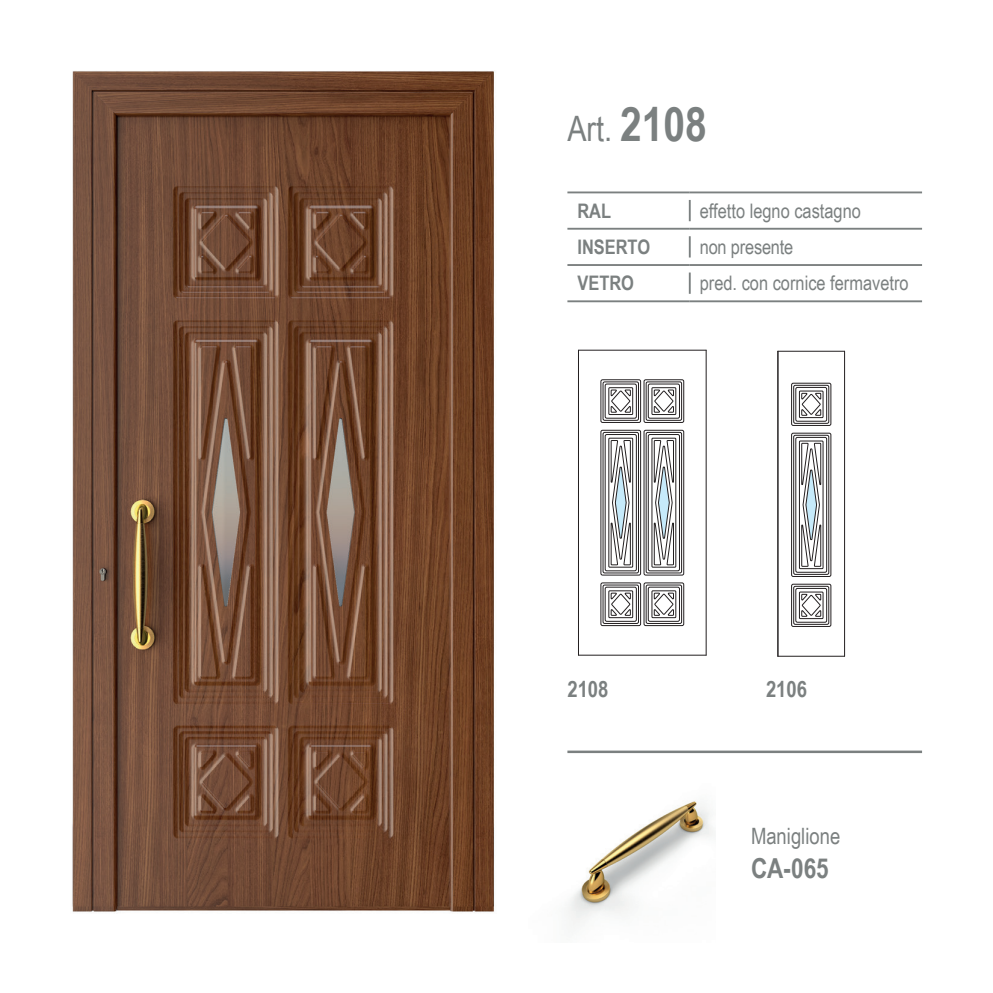
<style>
.page{position:relative;width:993px;height:993px;background:#fff}
.page>*{position:absolute;margin:0;border:0;box-sizing:border-box;transform-origin:0 0}
.t1{font:35px "Arial Narrow";color:#7b8080}
.t2{font:700 27.5px "Arial Narrow";color:#7b8080}
.t3{font:22.5px "Arial Narrow";color:#7b8080}
.t4{font:700 22.5px "Arial Narrow";color:#7b8080}
.t5{font:20px "Arial Narrow";color:#7b8080}
.t6{font:700 20px "Arial Narrow";color:#7b8080}
.s1{font-weight:700;font-size:47.5px}
</style>
<div class="page">
<hr style="left:688px;top:200px;width:2px;height:21px;background:#7b8080">
<hr style="left:567px;top:228px;width:122px;height:1px;background:#7b8080">
<hr style="left:689px;top:228px;width:232px;height:1px;background:#7b8080">
<hr style="left:688px;top:236px;width:2px;height:21px;background:#7b8080">
<hr style="left:567px;top:264px;width:122px;height:2px;background:#7b8080">
<hr style="left:689px;top:264px;width:232px;height:2px;background:#7b8080">
<hr style="left:688px;top:272px;width:2px;height:22px;background:#7b8080">
<hr style="left:567px;top:300px;width:122px;height:2px;background:#7b8080">
<hr style="left:689px;top:300px;width:232px;height:2px;background:#7b8080">
<hr style="left:567px;top:191px;width:122px;height:2px;background:#7b8080">
<hr style="left:689px;top:191px;width:232px;height:2px;background:#7b8080">
<hr style="left:567px;top:750px;width:354px;height:2px;background:#7b8080">
<hr style="left:578px;top:654px;width:128px;height:1px;background:#231f20">
<hr style="left:578px;top:350px;width:1px;height:305px;background:#231f20">
<hr style="left:705px;top:350px;width:1px;height:305px;background:#231f20">
<hr style="left:578px;top:349px;width:128px;height:1px;background:#231f20">
<div style="left:666px;top:440px;width:7px;height:42px;border:1px solid #231f20"></div>
<div style="left:654px;top:440px;width:6px;height:42px;border:1px solid #231f20"></div>
<svg style="left:655px;top:445px;width:17px;height:114px"></svg>
<div style="left:645px;top:432px;width:36px;height:141px;border:1px solid #231f20;border-radius:2px"></div>
<div style="left:643px;top:430px;width:40px;height:145px;border:1px solid #231f20;border-radius:2px"></div>
<div style="left:651px;top:438px;width:24px;height:129px;border:1px solid #231f20"></div>
<div style="left:648px;top:434px;width:31px;height:137px;border:1px solid #231f20;border-radius:2px"></div>
<div style="left:654px;top:522px;width:6px;height:43px;border:1px solid #231f20"></div>
<div style="left:666px;top:522px;width:7px;height:43px;border:1px solid #231f20"></div>
<div style="left:610px;top:522px;width:7px;height:43px;border:1px solid #231f20"></div>
<div style="left:623px;top:522px;width:7px;height:43px;border:1px solid #231f20"></div>
<div style="left:604px;top:434px;width:32px;height:137px;border:1px solid #231f20;border-radius:2px"></div>
<div style="left:608px;top:438px;width:24px;height:129px;border:1px solid #231f20"></div>
<div style="left:600px;top:430px;width:40px;height:145px;border:1px solid #231f20;border-radius:2px"></div>
<div style="left:602px;top:432px;width:36px;height:141px;border:1px solid #231f20;border-radius:2px"></div>
<svg style="left:612px;top:445px;width:17px;height:114px"></svg>
<div style="left:623px;top:440px;width:7px;height:42px;border:1px solid #231f20"></div>
<div style="left:610px;top:440px;width:7px;height:42px;border:1px solid #231f20"></div>
<div style="left:600px;top:582px;width:40px;height:43px;border:1px solid #231f20;border-radius:2px"></div>
<div style="left:608px;top:590px;width:24px;height:27px;border:1px solid #231f20"></div>
<div style="left:602px;top:584px;width:36px;height:39px;border:1px solid #231f20;border-radius:2px"></div>
<div style="left:604px;top:586px;width:32px;height:35px;border:1px solid #231f20;border-radius:2px"></div>
<svg style="left:610px;top:593px;width:20px;height:22px"></svg>
<div style="left:624px;top:592px;width:6px;height:7px;border:1px solid #231f20"></div>
<div style="left:610px;top:592px;width:6px;height:7px;border:1px solid #231f20"></div>
<div style="left:648px;top:586px;width:31px;height:35px;border:1px solid #231f20;border-radius:2px"></div>
<div style="left:645px;top:584px;width:36px;height:39px;border:1px solid #231f20;border-radius:2px"></div>
<svg style="left:654px;top:592px;width:19px;height:23px"></svg>
<div style="left:651px;top:590px;width:24px;height:27px;border:1px solid #231f20"></div>
<div style="left:643px;top:582px;width:40px;height:43px;border:1px solid #231f20;border-radius:2px"></div>
<div style="left:643px;top:379px;width:40px;height:43px;border:1px solid #231f20;border-radius:2px"></div>
<div style="left:651px;top:387px;width:24px;height:27px;border:1px solid #231f20"></div>
<div style="left:645px;top:381px;width:36px;height:39px;border:1px solid #231f20;border-radius:2px"></div>
<div style="left:648px;top:384px;width:31px;height:34px;border:1px solid #231f20;border-radius:2px"></div>
<svg style="left:654px;top:389px;width:19px;height:23px"></svg>
<svg style="left:610px;top:389px;width:20px;height:23px"></svg>
<div style="left:604px;top:384px;width:32px;height:34px;border:1px solid #231f20;border-radius:2px"></div>
<div style="left:602px;top:381px;width:36px;height:39px;border:1px solid #231f20;border-radius:2px"></div>
<div style="left:624px;top:389px;width:6px;height:7px;border:1px solid #231f20"></div>
<div style="left:608px;top:387px;width:24px;height:27px;border:1px solid #231f20"></div>
<div style="left:600px;top:379px;width:40px;height:43px;border:1px solid #231f20;border-radius:2px"></div>
<hr style="left:777px;top:655px;width:67px;height:1px;background:#231f20">
<hr style="left:777px;top:351px;width:67px;height:1px;background:#231f20">
<hr style="left:843px;top:351px;width:1px;height:305px;background:#231f20">
<hr style="left:777px;top:351px;width:1px;height:305px;background:#231f20">
<div style="left:791px;top:383px;width:39px;height:42px;border:1px solid #231f20;border-radius:2px"></div>
<div style="left:799px;top:391px;width:24px;height:26px;border:1px solid #231f20"></div>
<div style="left:793px;top:385px;width:35px;height:38px;border:1px solid #231f20;border-radius:2px"></div>
<div style="left:795px;top:387px;width:31px;height:34px;border:1px solid #231f20;border-radius:2px"></div>
<svg style="left:801px;top:393px;width:19px;height:22px"></svg>
<div style="left:795px;top:588px;width:31px;height:34px;border:1px solid #231f20;border-radius:2px"></div>
<div style="left:793px;top:586px;width:35px;height:38px;border:1px solid #231f20;border-radius:2px"></div>
<svg style="left:801px;top:594px;width:19px;height:22px"></svg>
<div style="left:799px;top:591px;width:24px;height:27px;border:1px solid #231f20"></div>
<div style="left:791px;top:584px;width:39px;height:42px;border:1px solid #231f20;border-radius:2px"></div>
<div style="left:801px;top:443px;width:7px;height:42px;border:1px solid #231f20"></div>
<div style="left:813px;top:443px;width:7px;height:42px;border:1px solid #231f20"></div>
<svg style="left:802px;top:448px;width:17px;height:118px"></svg>
<div style="left:793px;top:435px;width:35px;height:139px;border:1px solid #231f20;border-radius:2px"></div>
<div style="left:791px;top:433px;width:39px;height:143px;border:1px solid #231f20;border-radius:2px"></div>
<div style="left:799px;top:440px;width:24px;height:128px;border:1px solid #231f20"></div>
<div style="left:795px;top:437px;width:31px;height:135px;border:1px solid #231f20;border-radius:2px"></div>
<div style="left:813px;top:524px;width:7px;height:42px;border:1px solid #231f20"></div>
<div style="left:801px;top:524px;width:7px;height:42px;border:1px solid #231f20"></div>
<img style="left:568px;top:800px;width:145px;height:126px">
<img style="left:72px;top:71px;width:423px;height:841px">
<h1 class="t1" style="left:567px;top:103px;width:141px">Art. <span class="s1">2108</span></h1>
<p class="t6" style="left:577px;top:196px;width:35px">RAL</p>
<p class="t5" style="left:699px;top:196px;width:163px">effetto legno castagno</p>
<p class="t6" style="left:577px;top:232px;width:74px">INSERTO</p>
<p class="t5" style="left:699px;top:232px;width:95px">non presente</p>
<p class="t6" style="left:577px;top:268px;width:58px">VETRO</p>
<p class="t5" style="left:699px;top:268px;width:210px">pred. con cornice fermavetro</p>
<p class="t4" style="left:567px;top:672px;width:43px">2108</p>
<p class="t4" style="left:765px;top:672px;width:43px">2106</p>
<p class="t3" style="left:750px;top:819px;width:91px">Maniglione</p>
<h2 class="t2" style="left:750px;top:846px;width:79px">CA-065</h2>
</div>
